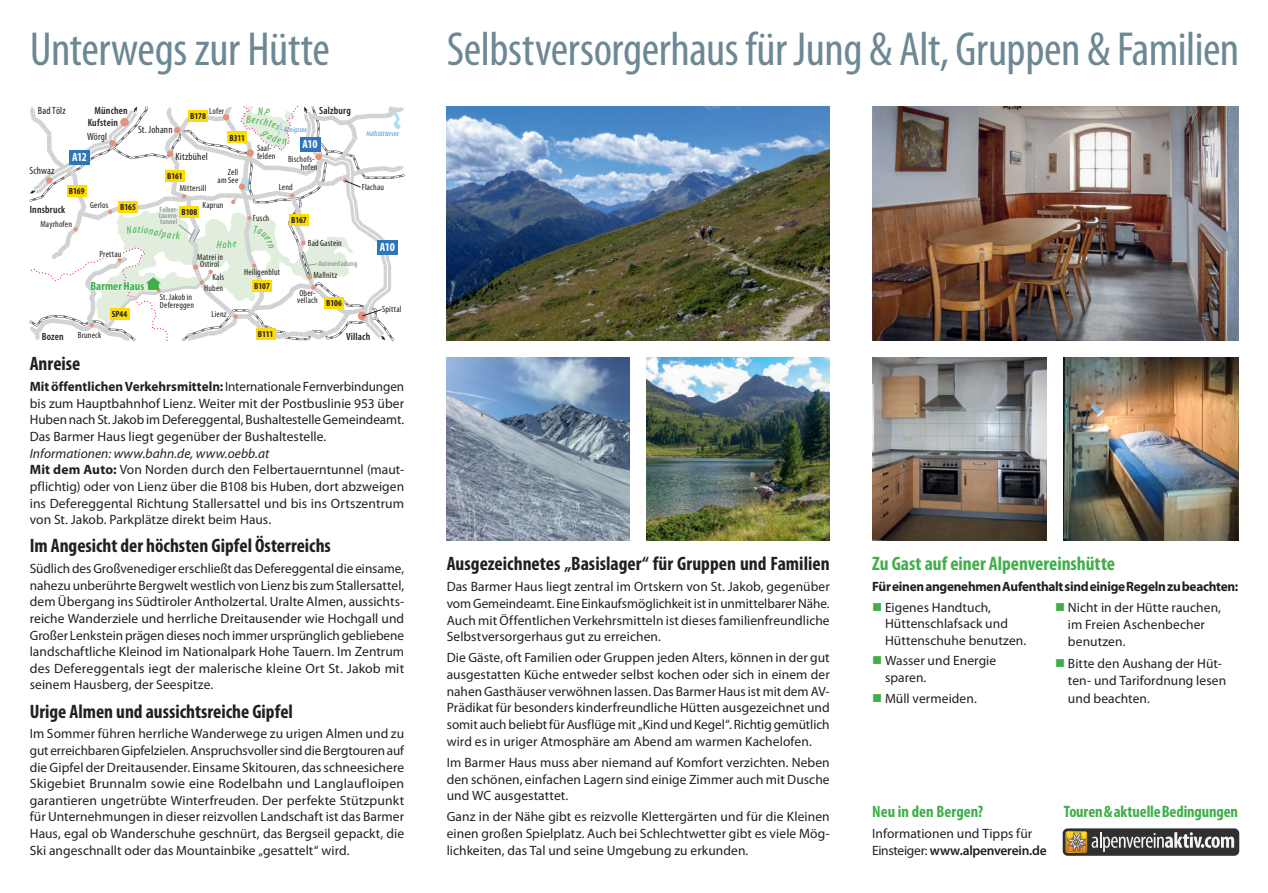
<style>
.page{position:relative;width:1268px;height:893px;background:#fff}
.page>*{position:absolute;margin:0;border:0;box-sizing:border-box;transform-origin:0 0}
.t1{font:condensed 48px "Myriad Pro";letter-spacing:-.01em;color:#6c8895}
.t2{font:700 condensed 19.5px "Myriad Pro";color:#231f20}
.t3{font:700 condensed 19.5px "Myriad Pro";color:#40ae49}
.t4{font:700 condensed 16.5px "Myriad Pro";letter-spacing:-.01em;color:#40ae49}
.t5{font:13.5px/16.6px "Myriad Pro";letter-spacing:.005em;color:#231f20;text-align:justify}
.t6{font:700 13.5px "Myriad Pro";letter-spacing:-.02em;color:#231f20}
.t7{font:700 condensed 12px "Myriad Pro";letter-spacing:.005em;color:#40ae49}
.t8{font:700 condensed 12px "Myriad Pro";letter-spacing:-.035em;color:#fff}
.t9{font:italic condensed 10.8px "Myriad Pro";color:#40ae49}
.t10{font:600 condensed 10.5px "Myriad Pro";letter-spacing:.02em;color:#231f20}
.t11{font:condensed 10.5px "Myriad Pro";letter-spacing:.015em;color:#231f20}
.t12{font:condensed 9px/7.5px "Myriad Pro";letter-spacing:.02em;color:#231f20}
.t13{font:700 condensed 9px "Myriad Pro";color:#231f20}
.t14{font:600 condensed 7.5px/6px "Myriad Pro";letter-spacing:.025em;color:#939598;text-align:justify}
.t15{font:italic condensed 7.5px "Myriad Pro";letter-spacing:.015em;color:#4194d0}
.s1{font-weight:700}
.s2{font-style:italic}
.s3{font-weight:600}
</style>
<div class="page">
<img style="left:872px;top:106px;width:365px;height:234px">
<img style="left:446px;top:106px;width:383px;height:234px">
<img style="left:872px;top:357px;width:174px;height:183px">
<img style="left:446px;top:357px;width:183px;height:183px">
<img style="left:1063px;top:357px;width:174px;height:183px">
<img style="left:646px;top:357px;width:183px;height:183px">
<div style="left:1062px;top:828px;width:176px;height:28px;background:#312f30;border-radius:5px"></div>
<svg style="left:1065px;top:831px;width:168px;height:22px"></svg>
<svg style="left:29px;top:106px;width:376px;height:236px"></svg>
<h1 class="t1" style="left:30px;top:20px;width:301px">Unterwegs zur Hütte</h1>
<p class="t10" style="left:95px;top:104px;width:35px">München</p>
<p class="t10" style="left:319px;top:104px;width:33px">Salzburg</p>
<p class="t10" style="left:88px;top:116px;width:32px">Kufstein</p>
<p class="t11" style="left:38px;top:104px;width:29px">Bad Tölz</p>
<p class="t12" style="left:209px;top:107px;width:16px">Lofer</p>
<p class="t13" style="left:190px;top:110px;width:17px">B178</p>
<p class="t11" style="left:138px;top:124px;width:36px">St. Johann</p>
<p class="t15" style="left:284px;top:125px;width:24px">Königssee</p>
<p class="t8" style="left:302px;top:136px;width:17px">A10</p>
<p class="t15" style="left:366px;top:129px;width:34px">Hallstättersee</p>
<p class="t11" style="left:87px;top:130px;width:22px">Wörgl</p>
<p class="t13" style="left:229px;top:132px;width:17px">B311</p>
<p class="t12" style="left:257px;top:144px;width:20px">Saal&shy;felden</p>
<p class="t11" style="left:175px;top:150px;width:34px">Kitzbühel</p>
<p class="t8" style="left:72px;top:150px;width:16px">A12</p>
<p class="t12" style="left:301px;top:155px;width:18px;text-indent:-13px">Bischofs&shy;hofen</p>
<p class="t11" style="left:29px;top:164px;width:27px">Schwaz</p>
<p class="t12" style="left:218px;top:169px;width:22px;text-align:right">Zell am See</p>
<p class="t13" style="left:167px;top:170px;width:17px">B161</p>
<p class="t12" style="left:279px;top:183px;width:16px">Lend</p>
<p class="t12" style="left:362px;top:183px;width:24px">Flachau</p>
<p class="t12" style="left:180px;top:184px;width:28px">Mittersill</p>
<p class="t13" style="left:69px;top:186px;width:17px">B169</p>
<p class="t10" style="left:30px;top:203px;width:37px">Innsbruck</p>
<p class="t12" style="left:40px;top:220px;width:33px">Mayrhofen</p>
<p class="t12" style="left:90px;top:202px;width:20px">Gerlos</p>
<p class="t13" style="left:120px;top:201px;width:17px">B165</p>
<p class="t9" style="left:138px;top:223px;width:4px">t</p>
<p class="t12" style="left:202px;top:202px;width:22px">Kaprun</p>
<p class="t14" style="left:159px;top:207px;width:21px">Felber&shy;tauern&shy;tunnel</p>
<p class="t13" style="left:181px;top:207px;width:17px">B108</p>
<p class="t12" style="left:253px;top:214px;width:18px">Fusch</p>
<p class="t13" style="left:291px;top:214px;width:17px">B167</p>
<p class="t12" style="left:307px;top:239px;width:36px">Bad Gastein</p>
<p class="t12" style="left:99px;top:250px;width:23px">Prettau</p>
<p class="t12" style="left:197px;top:253px;width:27px;text-align:center">Matrei in<br>Ostirol</p>
<p class="t7" style="left:90px;top:278px;width:55px">Barmer Haus</p>
<p class="t12" style="left:212px;top:274px;width:13px">Kals</p>
<p class="t12" style="left:204px;top:284px;width:20px">Huben</p>
<p class="t13" style="left:112px;top:308px;width:17px">SP44</p>
<p class="t12" style="left:160px;top:293px;width:35px">St. Jakob in<br>Defereggen</p>
<p class="t12" style="left:211px;top:311px;width:17px">Lienz</p>
<p class="t12" style="left:244px;top:268px;width:38px">Heiligenblut</p>
<p class="t13" style="left:254px;top:281px;width:17px">B107</p>
<p class="t14" style="left:318px;top:260px;width:40px">Autoverladung</p>
<p class="t12" style="left:313px;top:271px;width:25px">Mallnitz</p>
<p class="t12" style="left:297px;top:289px;width:22px">Ober&shy;vellach</p>
<p class="t13" style="left:326px;top:297px;width:17px">B106</p>
<p class="t8" style="left:380px;top:239px;width:17px">A10</p>
<p class="t12" style="left:382px;top:305px;width:21px">Spittal</p>
<p class="t10" style="left:42px;top:330px;width:23px">Bozen</p>
<p class="t12" style="left:78px;top:331px;width:25px">Bruneck</p>
<p class="t13" style="left:258px;top:328px;width:17px">B111</p>
<p class="t10" style="left:346px;top:330px;width:26px">Villach</p>
<h2 class="t2" style="left:30px;top:352px;width:52px">Anreise</h2>
<p class="t5" style="left:30px;top:378px;width:376px"><span class="s1">Mit öffentlichen Verkehrsmitteln:</span> Internationale Fernverbindungen bis zum Hauptbahnhof Lienz. Weiter mit der Postbuslinie 953 über Huben nach St. Jakob im Defereggental, Bushaltestelle Gemeindeamt.<br>Das Barmer Haus liegt gegenüber der Bushaltestelle.</p>
<p class="t5" style="left:30px;top:445px;width:376px;text-align:left"><span class="s2">Informationen: www.bahn.de, www.oebb.at<br></span><span class="s1">Mit dem Auto:</span> Von Norden durch den Felbertauerntunnel (maut&shy;pflichtig) oder von Lienz über die B108 bis Huben, dort abzweigen ins Defereggental Richtung Stallersattel und bis ins Ortszentrum von St. Jakob. Parkplätze direkt beim Haus.</p>
<h2 class="t2" style="left:30px;top:534px;width:302px">Im Angesicht der höchsten Gipfel Österreichs</h2>
<p class="t5" style="left:30px;top:560px;width:376px">Südlich des Großvenediger erschließt das Defereggental die einsame, nahezu unberührte Bergwelt westlich von Lienz bis zum Stallersattel, dem Übergang ins Südtiroler Antholzertal. Uralte Almen, aussichts&shy;reiche Wanderziele und herrliche Dreitausender wie Hochgall und Großer Lenkstein prägen dieses noch immer ursprünglich gebliebene landschaftliche Kleinod im Nationalpark Hohe Tauern. Im Zentrum des Defereggentals iegt der malerische kleine Ort St. Jakob mit seinem Hausberg, der Seespitze.</p>
<h2 class="t2" style="left:30px;top:699px;width:265px">Urige Almen und aussichtsreiche Gipfel</h2>
<p class="t5" style="left:30px;top:725px;width:376px">Im Sommer führen herrliche Wanderwege zu urigen Almen und zu gut erreichbaren Gipfelzielen. Anspruchsvoller sind die Bergtouren auf die Gipfel der Dreitausender. Einsame Skitouren, das schneesichere Skigebiet Brunnalm sowie eine Rodelbahn und Langlaufloipen garantieren ungetrübte Winterfreuden. Der perfekte Stützpunkt für Unternehmungen in dieser reizvollen Landschaft ist das Barmer Haus, egal ob Wanderschuhe geschnürt, das Bergseil gepackt, die Ski angeschnallt oder das Mountainbike „gesattelt“ wird.</p>
<h1 class="t1" style="left:446px;top:20px;width:794px">Selbstversorgerhaus für Jung &amp; Alt, Gruppen &amp; Familien</h1>
<h2 class="t2" style="left:446px;top:551px;width:384px">Ausgezeichnetes „Basislager“ für Gruppen und Familien</h2>
<p class="t5" style="left:446px;top:578px;width:384px">Das Barmer Haus liegt zentral im Ortskern von St. Jakob, gegenüber vom Gemeindeamt. Eine Einkaufsmöglichkeit ist in unmittelbarer Nähe.<br>Auch mit Öffentlichen Verkehrsmitteln ist dieses familienfreundliche Selbstversorgerhaus gut zu erreichen.</p>
<p class="t5" style="left:446px;top:649px;width:384px">Die Gäste, oft Familien oder Gruppen jeden Alters, können in der gut ausgestatten Küche entweder selbst kochen oder sich in einem der nahen Gasthäuser verwöhnen lassen. Das Barmer Haus ist mit dem AV-Prädikat für besonders kinderfreundliche Hütten ausgezeichnet und somit auch beliebt für Ausflüge mit „Kind und Kegel“. Richtig gemütlich wird es in uriger Atmosphäre am Abend am warmen Kachelofen.</p>
<p class="t5" style="left:446px;top:754px;width:384px">Im Barmer Haus muss aber niemand auf Komfort verzichten. Neben den schönen, einfachen Lagern sind einige Zimmer auch mit Dusche und WC ausgestattet.</p>
<p class="t5" style="left:446px;top:808px;width:384px">Ganz in der Nähe gibt es reizvolle Klettergärten und für die Kleinen einen großen Spielplatz. Auch bei Schlechtwetter gibt es viele Mög&shy;lichkeiten, das Tal und seine Umgebung zu erkunden.</p>
<h2 class="t3" style="left:872px;top:551px;width:244px">Zu Gast auf einer Alpenvereinshütte</h2>
<p class="t6" style="left:872px;top:578px;width:367px">Für einen angenehmen Aufenthalt sind einige Regeln zu beachten:</p>
<p class="t5" style="left:884px;top:599px;width:143px;text-align:left">Eigenes Handtuch,<br>Hüttenschlafsack und<br>Hüttenschuhe benutzen.</p>
<p class="t5" style="left:884px;top:652px;width:113px">Wasser und Energie sparen.</p>
<p class="t5" style="left:884px;top:690px;width:93px">Müll vermeiden.</p>
<p class="t5" style="left:1067px;top:598px;width:154px;line-height:17.4px;text-align:left">Nicht in der Hütte rauchen, im Freien Aschenbecher benutzen.</p>
<p class="t5" style="left:1067px;top:655px;width:160px;line-height:17.4px;text-align:left">Bitte den Aushang der Hüt&shy;ten- und Tarifordnung lesen und beachten.</p>
<p class="t4" style="left:872px;top:802px;width:113px">Neu in den Bergen?</p>
<p class="t4" style="left:1063px;top:802px;width:176px">Touren &amp; aktuelle Bedingungen</p>
<p class="t5" style="left:872px;top:825px;width:176px">Informationen und Tipps für<br>Einsteiger: <span class="s3">www.alpenverein.de</span></p>
</div>
